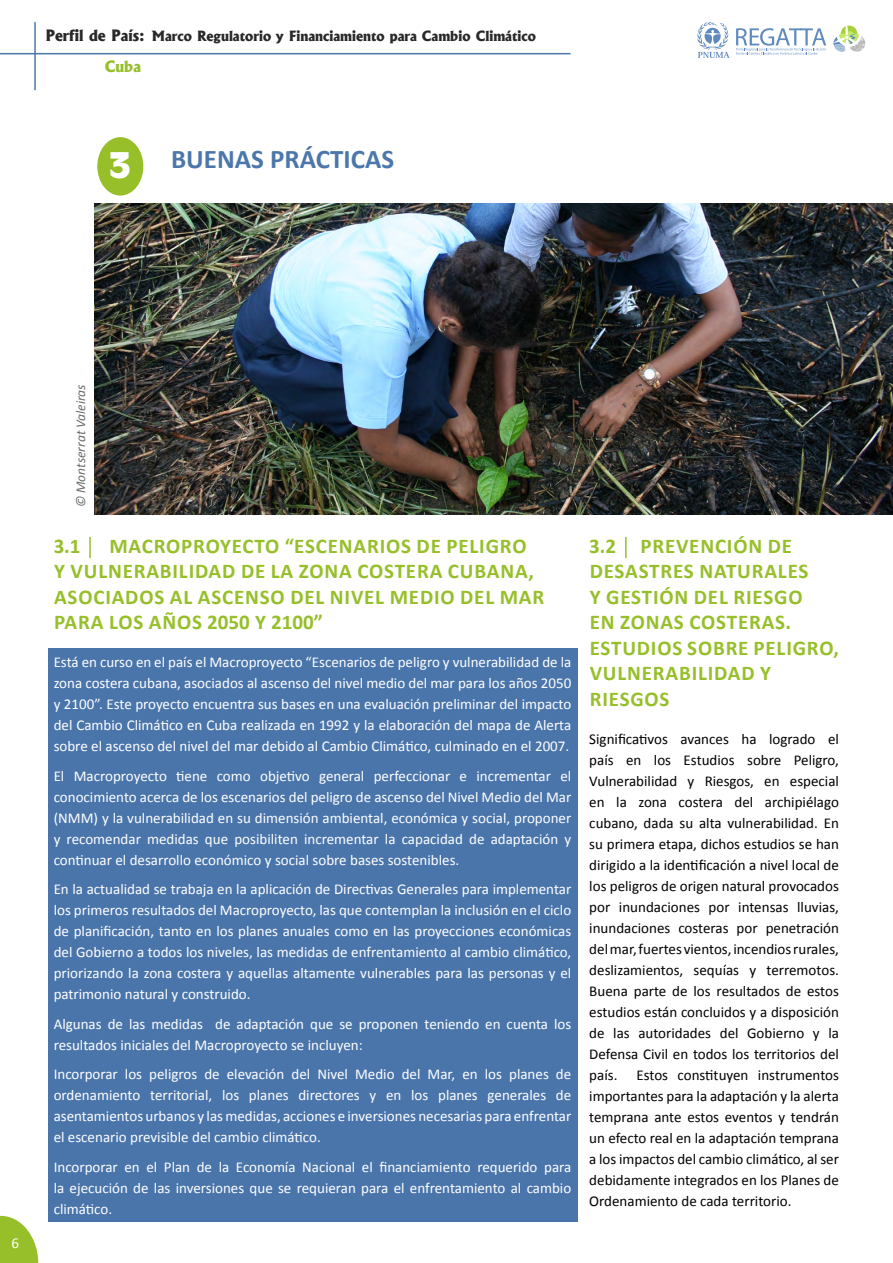
<style>
.page{position:relative;width:893px;height:1263px;background:#fff}
.page>*{position:absolute;margin:0;border:0;box-sizing:border-box;transform-origin:0 0}
.t1{font:700 27px "Calibri";color:#4b77aa}
.t2{font:700 21px/25.5px "Calibri";letter-spacing:.04em;color:#97bf29}
.t3{font:700 21px "Calibri";color:#97bf29}
.t4{font:15px/21px "Calibri";color:#fff;text-align:justify}
.t5{font:15px/21px "Calibri";color:#000;text-align:justify}
.t6{font:800 15px "Albertus";color:#97bf29}
.t7{font:800 13.5px "Albertus";color:#282829}
.t8{font:italic 13.5px "Calibri";color:#696a6b}
.s1{font-size:15px}
.s2{font-family:"Antique Olive";font-size:34.5px;color:#fff}
</style>
<div class="page">
<div style="left:97px;top:137px;width:46px;height:59px;background:#97bf29;border-radius:50%"></div>
<hr style="left:89px;top:537px;width:2px;height:21px;background:#97bf29">
<hr style="left:625px;top:537px;width:2px;height:21px;background:#97bf29">
<img style="left:94px;top:203px;width:799px;height:311px">
<div style="left:48px;top:648px;width:529px;height:574px;background:#4a75ab"></div>
<svg style="left:0;top:1216px;width:38px;height:47px"></svg>
<hr style="left:34px;top:22px;width:2px;height:68px;background:#4b77aa">
<hr style="left:0;top:53px;width:571px;height:1px;background:#4b77aa">
<svg style="left:697px;top:22px;width:32px;height:36px"></svg>
<svg style="left:736px;top:25px;width:130px;height:31px"></svg>
<p class="t7" style="left:45px;top:27px;width:492px"><span class="s1">Perfil de País:</span> Marco Regulatorio y Financiamiento para Cambio Climático</p>
<p class="t6" style="left:105px;top:57px;width:38px">Cuba</p>
<h1 class="t1" style="left:108px;top:142px;width:287px"><span class="s2">3</span> BUENAS PRÁCTICAS</h1>
<p class="t4" style="left:11px;top:1232px;width:9px">6</p>
<p class="t8" style="left:72px;top:507px;width:124px;rotate:-90deg">© Montserrat Valeiras</p>
<h2 class="t2" style="left:54px;top:533px;width:28px">3.1</h2>
<h2 class="t2" style="left:109px;top:533px;width:33px">MACROPROYECTO</h2>
<h2 class="t2" style="left:285px;top:533px;width:23px">“ESCENARIOS</h2>
<h2 class="t2" style="left:417px;top:533px;width:42px">DE PELIGRO</h2>
<h2 class="t2" style="left:54px;top:558px;width:271px">Y VULNERABILI DAD DE LA ZONA</h2>
<h2 class="t2" style="left:357px;top:558px;width:144px">COSTERA CUBANA</h2>
<h2 class="t2" style="left:528px;top:558px;width:7px">,</h2>
<h2 class="t2" style="left:54px;top:584px;width:14px">ASOCIADOS</h2>
<h2 class="t2" style="left:170px;top:584px;width:42px">AL ASCENSO</h2>
<h2 class="t2" style="left:290px;top:584px;width:12px">DEL</h2>
<h2 class="t2" style="left:330px;top:584px;width:74px">NIVEL MEDIO</h2>
<h2 class="t2" style="left:460px;top:584px;width:12px">DEL</h2>
<h2 class="t2" style="left:500px;top:584px;width:16px">MAR</h2>
<h2 class="t2" style="left:54px;top:609px;width:13px">PARA</h2>
<h2 class="t2" style="left:109px;top:609px;width:12px">LOS</h2>
<h2 class="t3" style="left:149px;top:609px;width:175px">AÑOS 2050 Y 2100”</h2>
<p class="t4" style="left:54px;top:652px;width:519px">Está en curso en el país el Macroproyecto “Escenarios de peligro y vulnerabilidad de la zona costera cubana, asociados al ascenso del nivel medio del mar para los años 2050 y 2100”. Este proyecto encuentra sus bases en una evaluación preliminar del impacto del Cambio Climático en Cuba realizada en 1992 y la elaboración del mapa de Alerta sobre el ascenso del nivel del mar debido al Cambio Climático, culminado en el 2007.</p>
<p class="t4" style="left:54px;top:765px;width:519px">El Macroproyecto tiene como objetivo general perfeccionar e incrementar el conocimiento acerca de los escenarios del peligro de ascenso del Nivel Medio del Mar (NMM) y la vulnerabilidad en su dimensión ambiental, económica y social, proponer y recomendar medidas que posibiliten incrementar la capacidad de adaptación y continuar el desarrollo económico y social sobre bases sostenibles.</p>
<p class="t4" style="left:54px;top:879px;width:519px">En la actualidad se trabaja en la aplicación de Directivas Generales para implementar los primeros resultados del Macroproyecto, las que contemplan la inclusión en el ciclo de planificación, tanto en los planes anuales como en las proyecciones económicas del Gobierno a todos los niveles, las medidas de enfrentamiento al cambio climático, priorizando la zona costera y aquellas altamente vulnerables para las personas y el patrimonio natural y construido.</p>
<p class="t4" style="left:54px;top:1013px;width:519px">Algunas de las medidas de adaptación que se proponen teniendo en cuenta los resultados iniciales del Macroproyecto se incluyen:</p>
<p class="t4" style="left:54px;top:1064px;width:519px">Incorporar los peligros de elevación del Nivel Medio del Mar, en los planes de ordenamiento territorial, los planes directores y en los planes generales de asentamientos urbanos y las medidas, acciones e inversiones necesarias para enfrentar el escenario previsible del cambio climático.</p>
<p class="t4" style="left:54px;top:1156px;width:519px">Incorporar en el Plan de la Economía Nacional el financiamiento requerido para la ejecución de las inversiones que se requieran para el enfrentamiento al cambio climático.</p>
<h2 class="t2" style="left:589px;top:533px;width:113px">3.2 PREVENCIÓN</h2>
<h2 class="t2" style="left:768px;top:533px;width:12px">DE</h2>
<h2 class="t2" style="left:590px;top:558px;width:13px">DESASTRES</h2>
<h2 class="t2" style="left:699px;top:558px;width:13px">NATURALES</h2>
<h2 class="t2" style="left:590px;top:584px;width:29px">Y GESTIÓN</h2>
<h2 class="t2" style="left:694px;top:584px;width:12px">DEL</h2>
<h2 class="t2" style="left:733px;top:584px;width:13px">RIESGO</h2>
<h2 class="t2" style="left:590px;top:609px;width:55px">EN ZONAS</h2>
<h2 class="t2" style="left:689px;top:609px;width:13px">COSTERAS</h2>
<h2 class="t2" style="left:590px;top:609px;width:251px;text-indent:196px">.<br>ESTUDIOS SOBRE PELIGRO,<br>VULNERABILIDAD</h2>
<h2 class="t2" style="left:760px;top:660px;width:12px">Y</h2>
<h2 class="t2" style="left:590px;top:686px;width:25px">RIESGOS</h2>
<p class="t5" style="left:589px;top:728px;width:251px">Significativos avances ha logrado el país en los Estudios sobre Peligro, Vulnerabilidad y Riesgos, en especial en la zona costera del archipiélago cubano, dada su alta vulnerabilidad. En su primera etapa, dichos estudios se han dirigido a la identificación a nivel local de los peligros de origen natural provocados por inundaciones por intensas lluvias, inundaciones costeras por penetración del mar, fuertes vientos, incendios rurales, deslizamientos, sequías y terremotos.<br>Buena parte de los resultados de estos estudios están concluidos y a disposición de las autoridades del Gobierno y la Defensa Civil en todos los territorios del país.</p>
<p class="t5" style="left:589px;top:1064px;width:251px;text-indent:47px">Estos constituyen instrumentos importantes para la adaptación y la alerta temprana ante estos eventos y tendrán un efecto real en la adaptación temprana a los impactos del cambio climático, al ser debidamente integrados en los Planes de Ordenamiento de cada territorio.</p>
</div>
